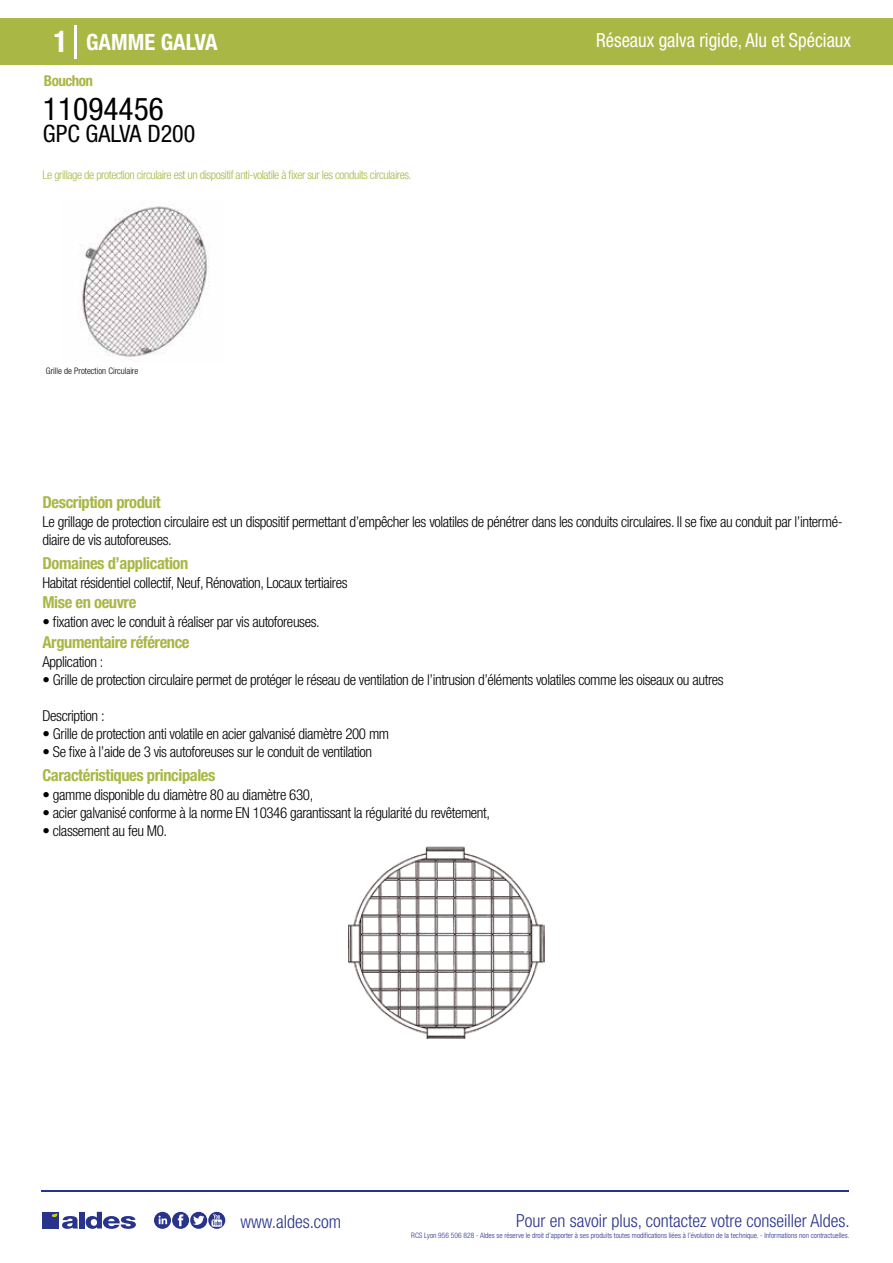
<style>
.page{position:relative;width:893px;height:1263px;background:#fff}
.page>*{position:absolute;margin:0;border:0;box-sizing:border-box;transform-origin:0 0}
.t1{font:condensed 31.5px "Helvetica Neue LT Std";color:#000}
.t2{font:condensed 24px "Helvetica Neue LT Std";color:#000}
.t3{font:700 condensed 22.5px "Helvetica Neue LT Std";color:#fff}
.t4{font:condensed 19.5px "Helvetica Neue LT Std";color:#fff;scale:.95 1}
.t5{font:300 condensed 18px "Helvetica Neue";color:#28348b}
.t6{font:700 condensed 16.5px "Helvetica Neue LT Std";letter-spacing:-.025em;color:#a9b745}
.t7{font:300 condensed 15px/18px "Helvetica Neue LT Std";letter-spacing:-.025em;color:#000}
.t8{font:700 condensed 15px "Helvetica Neue LT Std";letter-spacing:-.035em;color:#a9b745}
.t9{font:300 condensed 12px "Helvetica Neue LT Std";letter-spacing:-.035em;color:#a9b745}
.t10{font:300 condensed 9px "Helvetica Neue";color:#000}
.t11{font:300 condensed 7.5px "Helvetica Neue";color:#28348b}
.s1{font-size:30px}
</style>
<div class="page">
<div style="left:0;top:18px;width:893px;height:46px;background:#a9b745"></div>
<hr style="left:74px;top:25px;width:2px;height:33px;background:#fff">
<svg style="left:79px;top:206px;width:131px;height:151px"></svg>
<img style="left:349px;top:846px;width:195px;height:193px">
<hr style="left:41px;top:1190px;width:808px;height:1px;background:#28348b">
<svg style="left:154px;top:1212px;width:71px;height:17px"></svg>
<div style="left:42px;top:1212px;width:17px;height:16px;background:#28348b"></div>
<div style="left:79px;top:1212px;width:5px;height:16px;background:#28348b"></div>
<svg style="left:86px;top:1212px;width:50px;height:17px"></svg>
<svg style="left:52px;top:1213px;width:26px;height:16px"></svg>
<h3 class="t3" style="left:54px;top:28px;width:166px"><span class="s1">1</span> GAMME GALVA</h3>
<h3 class="t4" style="left:596px;top:29px;width:270px">Réseaux galva rigide, Alu et Spéciaux</h3>
<p class="t8" style="left:44px;top:71px;width:51px">Bouchon</p>
<h1 class="t1" style="left:43px;top:91px;width:122px">11094456</h1>
<h2 class="t2" style="left:43px;top:120px;width:154px">GPC GALVA D200</h2>
<p class="t9" style="left:43px;top:167px;width:370px">Le grillage de protection circulaire est un dispositif anti-volatile à fixer sur les conduits circulaires.</p>
<p class="t10" style="left:46px;top:365px;width:94px">Grille de Protection Circulaire</p>
<p class="t6" style="left:43px;top:492px;width:120px">Description produit</p>
<p class="t7" style="left:43px;top:513px;width:802px">Le grillage de protection circulaire est un dispositif permettant d’empêcher les volatiles de pénétrer dans les conduits circulaires. Il se fixe au conduit par l’intermé&shy;diaire de vis autoforeuses.</p>
<p class="t7" style="left:43px;top:573px;width:307px">Habitat résidentiel collectif, Neuf, Rénovation, Locaux tertiaires</p>
<p class="t7" style="left:43px;top:613px;width:279px">• fixation avec le conduit à réaliser par vis autoforeuses.</p>
<p class="t6" style="left:43px;top:553px;width:147px">Domaines d’application</p>
<p class="t6" style="left:43px;top:592px;width:95px">Mise en oeuvre</p>
<p class="t6" style="left:43px;top:632px;width:149px">Argumentaire référence</p>
<p class="t7" style="left:43px;top:652px;width:62px">Application :</p>
<p class="t7" style="left:43px;top:670px;width:683px">• Grille de protection circulaire permet de protéger le réseau de ventilation de l’intrusion d’éléments volatiles comme les oiseaux ou autres</p>
<p class="t7" style="left:43px;top:706px;width:64px">Description :</p>
<p class="t7" style="left:43px;top:724px;width:348px">• Grille de protection anti volatile en acier galvanisé diamètre 200 mm</p>
<p class="t7" style="left:43px;top:742px;width:331px">• Se fixe à l’aide de 3 vis autoforeuses sur le conduit de ventilation</p>
<p class="t6" style="left:43px;top:765px;width:174px">Caractéristiques principales</p>
<p class="t7" style="left:43px;top:785px;width:272px">• gamme disponible du diamètre 80 au diamètre 630,</p>
<p class="t7" style="left:43px;top:803px;width:449px">• acier galvanisé conforme à la norme EN 10346 garantissant la régularité du revêtement,</p>
<p class="t7" style="left:43px;top:821px;width:126px">• classement au feu M0.</p>
<p class="t5" style="left:240px;top:1211px;width:102px">www.aldes.com</p>
<p class="t5" style="left:516px;top:1211px;width:335px">Pour en savoir plus, contactez votre conseiller Aldes.</p>
<p class="t11" style="left:411px;top:1230px;width:440px">RCS Lyon 956 506 828 - Aldes se réserve le droit d’apporter à ses produits toutes modifications liées à l’évolution de la technique. - Informations non contractuelles.</p>
</div>
